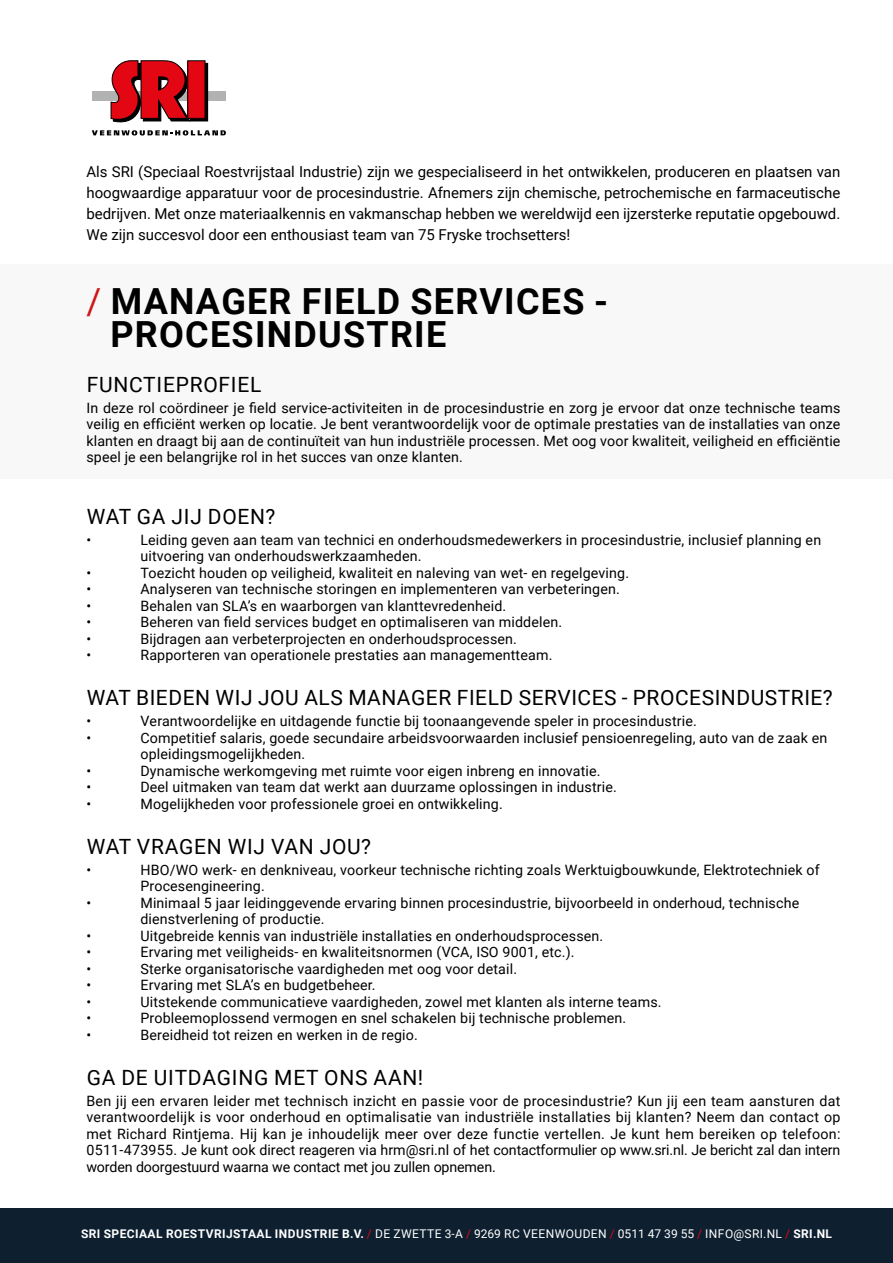
<style>
.page{position:relative;width:893px;height:1263px;background:#fff}
.page>*{position:absolute;margin:0;border:0;box-sizing:border-box;transform-origin:0 0}
.t1{font:700 36px/33px "Roboto";letter-spacing:.035em;color:#000}
.t2{font:21px "Roboto";letter-spacing:.025em;color:#000}
.t3{font:15px/21px "Roboto";color:#000;text-align:justify}
.t4{font:14.25px/16.5px "Roboto";letter-spacing:.01em;color:#000}
.t5{font:12px "Roboto";letter-spacing:.035em;color:#fff}
.s1{font-weight:400;color:#cd1719}
.s2{font-weight:700}
.s3{color:#e30613}
</style>
<div class="page">
<div style="left:0;top:1209px;width:893px;height:54px;background:#0e2030"></div>
<div style="left:0;top:264px;width:893px;height:214px;background:#f8f8f8"></div>
<div style="left:92px;top:91px;width:134px;height:9px;background:#b3b2b2"></div>
<div style="left:190px;top:63px;width:18px;height:58px;background:#000"></div>
<div style="left:188px;top:61px;width:17px;height:57px;background:#e30613"></div>
<svg style="left:111px;top:60px;width:80px;height:62px"></svg>
<svg style="left:92px;top:130px;width:134px;height:6px"></svg>
<p class="t3" style="left:86px;top:161px;width:755px">Als SRI (Speciaal Roestvrijstaal Industrie) zijn we gespecialiseerd in het ontwikkelen, produceren en plaatsen van hoogwaardige apparatuur voor de procesindustrie. Afnemers zijn chemische, petrochemische en farmaceutische bedrijven. Met onze materiaalkennis en vakmanschap hebben we wereldwijd een ijzersterke reputatie opgebouwd.<br>We zijn succesvol door een enthousiast team van 75 Fryske trochsetters!</p>
<p class="t1" style="left:110px;top:283px;width:499px;text-indent:-24px"><span class="s1">/</span> MANAGER FIELD SERVICES -<br>PROCESINDUSTRIE</p>
<p class="t2" style="left:87px;top:369px;width:176px">FUNCTIEPROFIEL</p>
<p class="t4" style="left:86px;top:399px;width:756px;text-align:justify">In deze rol coördineer je field service-activiteiten in de procesindustrie en zorg je ervoor dat onze technische teams veilig en efficiënt werken op locatie. Je bent verantwoordelijk voor de optimale prestaties van de installaties van onze klanten en draagt bij aan de continuïteit van hun industriële processen. Met oog voor kwaliteit, veiligheid en efficiëntie speel je een belangrijke rol in het succes van onze klanten.</p>
<p class="t2" style="left:87px;top:501px;width:190px">WAT GA JIJ DOEN?</p>
<p class="t4" style="left:86px;top:531px;width:6px">•</p>
<p class="t4" style="left:140px;top:531px;width:682px">Leiding geven aan team van technici en onderhoudsmedewerkers in procesindustrie, inclusief planning en uitvoering van onderhoudswerkzaamheden.</p>
<p class="t4" style="left:86px;top:564px;width:6px">•</p>
<p class="t4" style="left:140px;top:564px;width:490px">Toezicht houden op veiligheid, kwaliteit en naleving van wet- en regelgeving.</p>
<p class="t4" style="left:86px;top:580px;width:6px">•</p>
<p class="t4" style="left:140px;top:580px;width:481px">Analyseren van technische storingen en implementeren van verbeteringen.</p>
<p class="t4" style="left:86px;top:597px;width:6px">•</p>
<p class="t4" style="left:140px;top:597px;width:367px">Behalen van SLA’s en waarborgen van klanttevredenheid.</p>
<p class="t4" style="left:86px;top:613px;width:6px">•</p>
<p class="t4" style="left:140px;top:613px;width:423px">Beheren van field services budget en optimaliseren van middelen.</p>
<p class="t4" style="left:86px;top:630px;width:6px">•</p>
<p class="t4" style="left:140px;top:630px;width:378px">Bijdragen aan verbeterprojecten en onderhoudsprocessen.</p>
<p class="t4" style="left:86px;top:646px;width:6px">•</p>
<p class="t4" style="left:140px;top:646px;width:413px">Rapporteren van operationele prestaties aan managementteam.</p>
<p class="t2" style="left:87px;top:683px;width:747px">WAT BIEDEN WIJ JOU ALS MANAGER FIELD SERVICES - PROCESINDUSTRIE?</p>
<p class="t4" style="left:86px;top:712px;width:6px">•</p>
<p class="t4" style="left:140px;top:712px;width:558px">Verantwoordelijke en uitdagende functie bij toonaangevende speler in procesindustrie.</p>
<p class="t4" style="left:86px;top:729px;width:6px">•</p>
<p class="t4" style="left:140px;top:729px;width:688px">Competitief salaris, goede secundaire arbeidsvoorwaarden inclusief pensioenregeling, auto van de zaak en opleidingsmogelijkheden.</p>
<p class="t4" style="left:86px;top:762px;width:6px">•</p>
<p class="t4" style="left:140px;top:762px;width:462px">Dynamische werkomgeving met ruimte voor eigen inbreng en innovatie.</p>
<p class="t4" style="left:86px;top:778px;width:6px">•</p>
<p class="t4" style="left:140px;top:778px;width:478px">Deel uitmaken van team dat werkt aan duurzame oplossingen in industrie.</p>
<p class="t4" style="left:86px;top:795px;width:6px">•</p>
<p class="t4" style="left:140px;top:795px;width:364px">Mogelijkheden voor professionele groei en ontwikkeling.</p>
<p class="t2" style="left:87px;top:831px;width:286px">WAT VRAGEN WIJ VAN JOU?</p>
<p class="t4" style="left:86px;top:861px;width:6px">•</p>
<p class="t4" style="left:140px;top:861px;width:681px">HBO/WO werk- en denkniveau, voorkeur technische richting zoals Werktuigbouwkunde, Elektrotechniek of<br>Procesengineering.</p>
<p class="t4" style="left:86px;top:894px;width:6px">•</p>
<p class="t4" style="left:140px;top:894px;width:660px">Minimaal 5 jaar leidinggevende ervaring binnen procesindustrie, bijvoorbeeld in onderhoud, technische dienstverlening of productie.</p>
<p class="t4" style="left:86px;top:927px;width:6px">•</p>
<p class="t4" style="left:140px;top:927px;width:464px">Uitgebreide kennis van industriële installaties en onderhoudsprocessen.</p>
<p class="t4" style="left:86px;top:943px;width:6px">•</p>
<p class="t4" style="left:140px;top:943px;width:436px">Ervaring met veiligheids- en kwaliteitsnormen (VCA, ISO 9001, etc.).</p>
<p class="t4" style="left:86px;top:960px;width:6px">•</p>
<p class="t4" style="left:140px;top:960px;width:378px">Sterke organisatorische vaardigheden met oog voor detail.</p>
<p class="t4" style="left:86px;top:976px;width:6px">•</p>
<p class="t4" style="left:140px;top:976px;width:237px">Ervaring met SLA’s en budgetbeheer.</p>
<p class="t4" style="left:86px;top:993px;width:6px">•</p>
<p class="t4" style="left:140px;top:993px;width:523px">Uitstekende communicatieve vaardigheden, zowel met klanten als interne teams.</p>
<p class="t4" style="left:86px;top:1009px;width:6px">•</p>
<p class="t4" style="left:140px;top:1009px;width:487px">Probleemoplossend vermogen en snel schakelen bij technische problemen.</p>
<p class="t4" style="left:86px;top:1026px;width:6px">•</p>
<p class="t4" style="left:140px;top:1026px;width:279px">Bereidheid tot reizen en werken in de regio.</p>
<p class="t2" style="left:87px;top:1062px;width:338px">GA DE UITDAGING MET ONS AAN!</p>
<p class="t4" style="left:86px;top:1092px;width:756px;text-align:justify">Ben jij een ervaren leider met technisch inzicht en passie voor de procesindustrie? Kun jij een team aansturen dat verantwoordelijk is voor onderhoud en optimalisatie van industriële installaties bij klanten? Neem dan contact op met Richard Rintjema. Hij kan je inhoudelijk meer over deze functie vertellen. Je kunt hem bereiken op telefoon:<br>0511-473955. Je kunt ook direct reageren via hrm@sri.nl of het contactformulier op www.sri.nl. Je bericht zal dan intern worden doorgestuurd waarna we contact met jou zullen opnemen.</p>
<p class="t5" style="left:81px;top:1225px;width:753px"><span class="s2">SRI SPECIAAL ROESTVRIJSTAAL INDUSTRIE B.V.</span> <span class="s3">/</span> DE ZWETTE 3-A <span class="s3">/</span> 9269 RC VEENWOUDEN <span class="s3">/</span> 0511 47 39 55 <span class="s3">/</span> INFO@SRI.NL <span class="s3">/</span> <span class="s2">SRI.NL</span></p>
</div>
